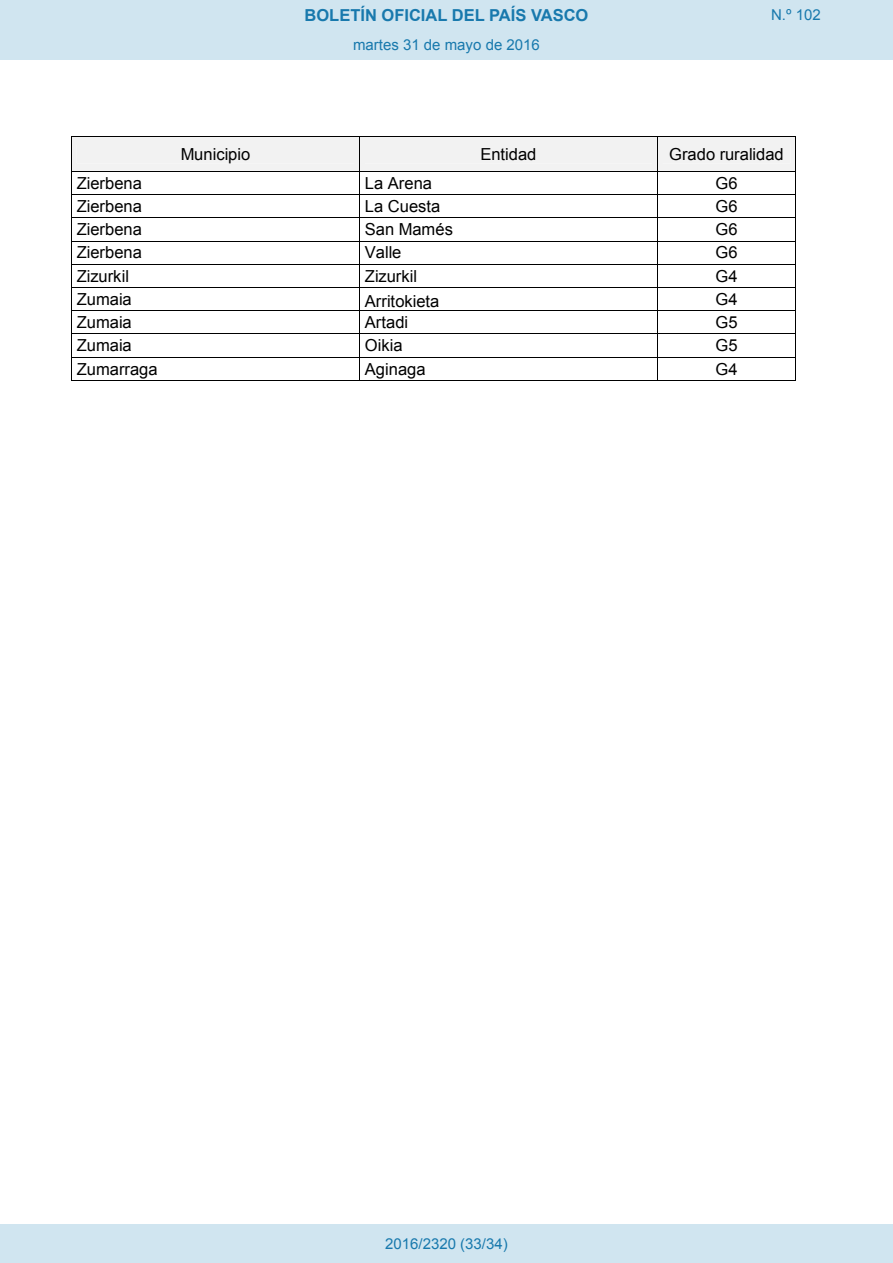
<style>
.page{position:relative;width:893px;height:1263px;background:#fff}
.page>*{position:absolute;margin:0;border:0;box-sizing:border-box;transform-origin:0 0}
.t1{font:16.5px "Arial";color:#000}
.t2{font:700 16.5px "Arial";color:#1879ad}
.Paginacion_Centro{font:15px "Arial";color:#1879ad}
</style>
<div class="page">
<svg style="left:71px;top:136px;width:725px;height:245px"></svg>
<div style="left:0;top:0;width:893px;height:60px;background:#d0e5f0"></div>
<div style="left:0;top:1225px;width:893px;height:38px;background:#d0e5f0"></div>
<p class="t2" style="left:305px;top:4px;width:285px">BOLETÍN OFICIAL DEL PAÍS VASCO</p>
<p class="Paginacion_Centro" style="left:771px;top:5px;width:51px">N.º 102</p>
<p class="Paginacion_Centro" style="left:353px;top:35px;width:188px">martes 31 de mayo de 2016</p>
<p class="t1" style="left:181px;top:143px;width:71px">Municipio</p>
<p class="t1" style="left:480px;top:143px;width:57px">Entidad</p>
<p class="t1" style="left:669px;top:143px;width:116px">Grado ruralidad</p>
<p class="t1" style="left:77px;top:172px;width:67px">Zierbena</p>
<p class="t1" style="left:365px;top:172px;width:69px">La Arena</p>
<p class="t1" style="left:715px;top:172px;width:24px">G6</p>
<p class="t1" style="left:77px;top:195px;width:67px">Zierbena</p>
<p class="t1" style="left:365px;top:195px;width:77px">La Cuesta</p>
<p class="t1" style="left:715px;top:195px;width:24px">G6</p>
<p class="t1" style="left:77px;top:218px;width:67px">Zierbena</p>
<p class="t1" style="left:365px;top:218px;width:90px">San Mamés</p>
<p class="t1" style="left:715px;top:218px;width:24px">G6</p>
<p class="t1" style="left:77px;top:242px;width:67px">Zierbena</p>
<p class="t1" style="left:365px;top:242px;width:38px">Valle</p>
<p class="t1" style="left:715px;top:242px;width:24px">G6</p>
<p class="t1" style="left:77px;top:265px;width:54px">Zizurkil</p>
<p class="t1" style="left:365px;top:265px;width:54px">Zizurkil</p>
<p class="t1" style="left:715px;top:265px;width:24px">G4</p>
<p class="t1" style="left:77px;top:288px;width:57px">Zumaia</p>
<p class="t1" style="left:365px;top:290px;width:76px">Arritokieta</p>
<p class="t1" style="left:715px;top:288px;width:24px">G4</p>
<p class="t1" style="left:77px;top:311px;width:57px">Zumaia</p>
<p class="t1" style="left:365px;top:311px;width:45px">Artadi</p>
<p class="t1" style="left:715px;top:311px;width:24px">G5</p>
<p class="t1" style="left:77px;top:335px;width:57px">Zumaia</p>
<p class="t1" style="left:365px;top:335px;width:39px">Oikia</p>
<p class="t1" style="left:715px;top:335px;width:24px">G5</p>
<p class="t1" style="left:77px;top:358px;width:82px">Zumarraga</p>
<p class="t1" style="left:365px;top:358px;width:62px">Aginaga</p>
<p class="t1" style="left:715px;top:358px;width:24px">G4</p>
<p class="Paginacion_Centro" style="left:385px;top:1234px;width:124px">2016/2320 (33/34)</p>
</div>
